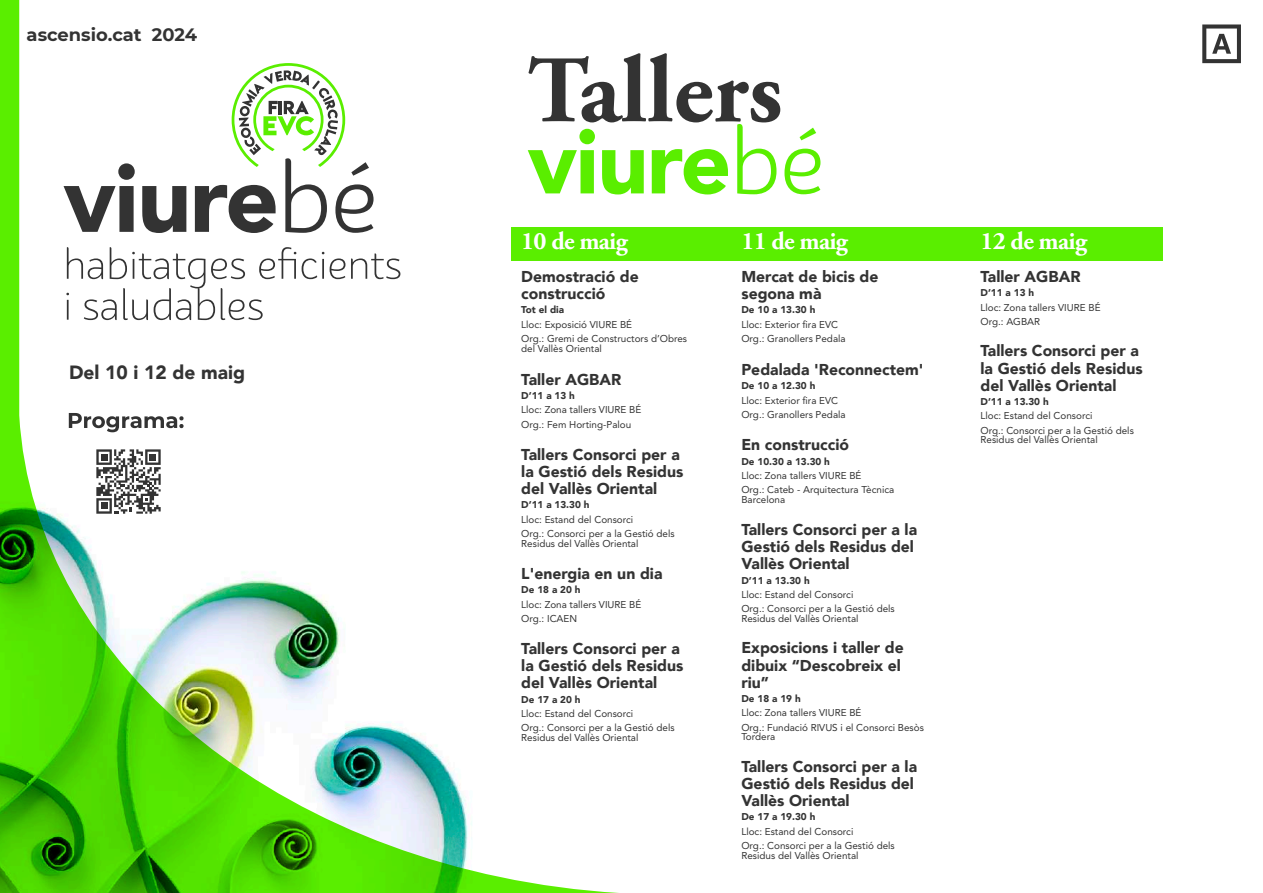
<style>
.page{position:relative;width:1263px;height:893px;background:#fff}
.page>*{position:absolute;margin:0;border:0;box-sizing:border-box;transform-origin:0 0}
.t1{font:700 94.95px "Adobe Garamond Pro";color:#333}
.t2{font:700 25.05px "Adobe Garamond Pro";letter-spacing:-.025em;color:#fff}
.t3{font:900 19.2px "Avenir";color:#333}
.t4{font:700 17.85px "Montserrat";color:#333}
.t5{font:900 15.75px/17.1px "Avenir";color:#333}
.t6{font:9.9px/14.4px "Avenir LT Std";color:#333}
.t7{font:900 9.9px "Avenir";color:#333}
</style>
<div class="page">
<svg style="left:1202px;top:24px;width:39px;height:39px"></svg>
<svg style="left:0;top:0;width:619px;height:893px"></svg>
<svg style="left:302px;top:252px;width:22px;height:27px"></svg>
<svg style="left:330px;top:258px;width:15px;height:21px"></svg>
<svg style="left:351px;top:253px;width:49px;height:26px"></svg>
<svg style="left:66px;top:247px;width:230px;height:73px"></svg>
<svg style="left:64px;top:163px;width:71px;height:69px"></svg>
<svg style="left:142px;top:186px;width:44px;height:47px"></svg>
<svg style="left:195px;top:63px;width:178px;height:170px"></svg>
<div style="left:511px;top:228px;width:652px;height:33px;background:#5aee00"></div>
<svg style="left:528px;top:129px;width:67px;height:64px"></svg>
<svg style="left:602px;top:150px;width:42px;height:44px"></svg>
<svg style="left:652px;top:149px;width:76px;height:45px"></svg>
<svg style="left:737px;top:124px;width:39px;height:70px"></svg>
<svg style="left:784px;top:128px;width:36px;height:66px"></svg>
<svg style="left:69px;top:413px;width:115px;height:19px"></svg>
<svg style="left:96px;top:449px;width:65px;height:65px"></svg>
<h3 class="t4" style="left:27px;top:22px;width:172px">ascensio.cat 2024</h3>
<h3 class="t3" style="left:69px;top:356px;width:178px">Del 10 i 12 de maig</h3>
<h1 class="t1" style="left:528px;top:36px;width:256px">Tallers</h1>
<h2 class="t2" style="left:521px;top:227px;width:108px">10 de maig</h2>
<h3 class="t5" style="left:521px;top:267px;width:119px">Demostració de construcció</h3>
<p class="t7" style="left:521px;top:301px;width:44px">Tot el dia</p>
<p class="t6" style="left:521px;top:317px;width:167px">Lloc: Exposició VIURE BÉ<br>Org.: Gremi de Constructors d’Obres</p>
<p class="t6" style="left:521px;top:341px;width:82px">del Vallès Oriental</p>
<h3 class="t5" style="left:521px;top:370px;width:102px">Taller AGBAR</h3>
<p class="t7" style="left:521px;top:387px;width:55px">D’11 a 13 h</p>
<p class="t6" style="left:521px;top:403px;width:122px">Lloc: Zona tallers VIURE BÉ<br>Org.: Fem Horting-Palou</p>
<h3 class="t5" style="left:521px;top:445px;width:164px">Tallers Consorci per a la Gestió dels Residus del Vallès Oriental</h3>
<p class="t7" style="left:521px;top:496px;width:70px">D’11 a 13.30 h</p>
<p class="t6" style="left:521px;top:512px;width:155px">Lloc: Estand del Consorci<br>Org.: Consorci per a la Gestió dels</p>
<p class="t6" style="left:521px;top:536px;width:119px">Residus del Vallès Oriental</p>
<h3 class="t5" style="left:521px;top:564px;width:143px">L'energia en un dia</h3>
<p class="t7" style="left:521px;top:581px;width:61px">De 18 a 20 h</p>
<p class="t6" style="left:521px;top:597px;width:122px">Lloc: Zona tallers VIURE BÉ<br>Org.: ICAEN</p>
<h3 class="t5" style="left:521px;top:639px;width:164px">Tallers Consorci per a la Gestió dels Residus del Vallès Oriental</h3>
<p class="t7" style="left:521px;top:691px;width:61px">De 17 a 20 h</p>
<p class="t6" style="left:521px;top:706px;width:155px">Lloc: Estand del Consorci<br>Org.: Consorci per a la Gestió dels</p>
<p class="t6" style="left:521px;top:730px;width:119px">Residus del Vallès Oriental</p>
<h2 class="t2" style="left:741px;top:227px;width:108px">11 de maig</h2>
<h3 class="t5" style="left:741px;top:267px;width:139px">Mercat de bicis de segona mà</h3>
<p class="t7" style="left:741px;top:301px;width:75px">De 10 a 13.30 h</p>
<p class="t6" style="left:741px;top:317px;width:106px">Lloc: Exterior fira EVC<br>Org.: Granollers Pedala</p>
<h3 class="t5" style="left:741px;top:361px;width:184px">Pedalada 'Reconnectem'</h3>
<p class="t7" style="left:741px;top:377px;width:75px">De 10 a 12.30 h</p>
<p class="t6" style="left:741px;top:393px;width:106px">Lloc: Exterior fira EVC<br>Org.: Granollers Pedala</p>
<h3 class="t5" style="left:741px;top:436px;width:109px">En construcció</h3>
<p class="t7" style="left:741px;top:453px;width:90px">De 10.30 a 13.30 h</p>
<p class="t6" style="left:741px;top:468px;width:154px">Lloc: Zona tallers VIURE BÉ<br>Org.: Cateb - Arquitectura Tècnica</p>
<p class="t6" style="left:741px;top:492px;width:45px">Barcelona</p>
<h3 class="t5" style="left:741px;top:520px;width:177px">Tallers Consorci per a la<br>Gestió dels Residus del<br>Vallès Oriental</h3>
<p class="t7" style="left:741px;top:572px;width:70px">D’11 a 13.30 h</p>
<p class="t6" style="left:741px;top:587px;width:155px">Lloc: Estand del Consorci<br>Org.: Consorci per a la Gestió dels</p>
<p class="t6" style="left:741px;top:611px;width:119px">Residus del Vallès Oriental</p>
<h3 class="t5" style="left:741px;top:639px;width:164px">Exposicions i taller de dibuix “Descobreix el riu”</h3>
<p class="t7" style="left:741px;top:690px;width:61px">De 18 a 19 h</p>
<p class="t6" style="left:741px;top:706px;width:184px">Lloc: Zona tallers VIURE BÉ<br>Org.: Fundació RIVUS i el Consorci Besòs</p>
<p class="t6" style="left:741px;top:730px;width:35px">Tordera</p>
<h3 class="t5" style="left:741px;top:757px;width:177px">Tallers Consorci per a la<br>Gestió dels Residus del<br>Vallès Oriental</h3>
<p class="t7" style="left:741px;top:808px;width:75px">De 17 a 19.30 h</p>
<p class="t6" style="left:741px;top:824px;width:155px">Lloc: Estand del Consorci<br>Org.: Consorci per a la Gestió dels</p>
<p class="t6" style="left:741px;top:848px;width:119px">Residus del Vallès Oriental</p>
<h2 class="t2" style="left:980px;top:227px;width:108px">12 de maig</h2>
<h3 class="t5" style="left:980px;top:267px;width:102px">Taller AGBAR</h3>
<p class="t7" style="left:980px;top:284px;width:55px">D’11 a 13 h</p>
<p class="t6" style="left:980px;top:300px;width:122px">Lloc: Zona tallers VIURE BÉ<br>Org.: AGBAR</p>
<h3 class="t5" style="left:980px;top:342px;width:164px">Tallers Consorci per a la Gestió dels Residus del Vallès Oriental</h3>
<p class="t7" style="left:980px;top:393px;width:70px">D’11 a 13.30 h</p>
<p class="t6" style="left:980px;top:409px;width:155px">Lloc: Estand del Consorci<br>Org.: Consorci per a la Gestió dels</p>
<p class="t6" style="left:980px;top:433px;width:119px">Residus del Vallès Oriental</p>
</div>
